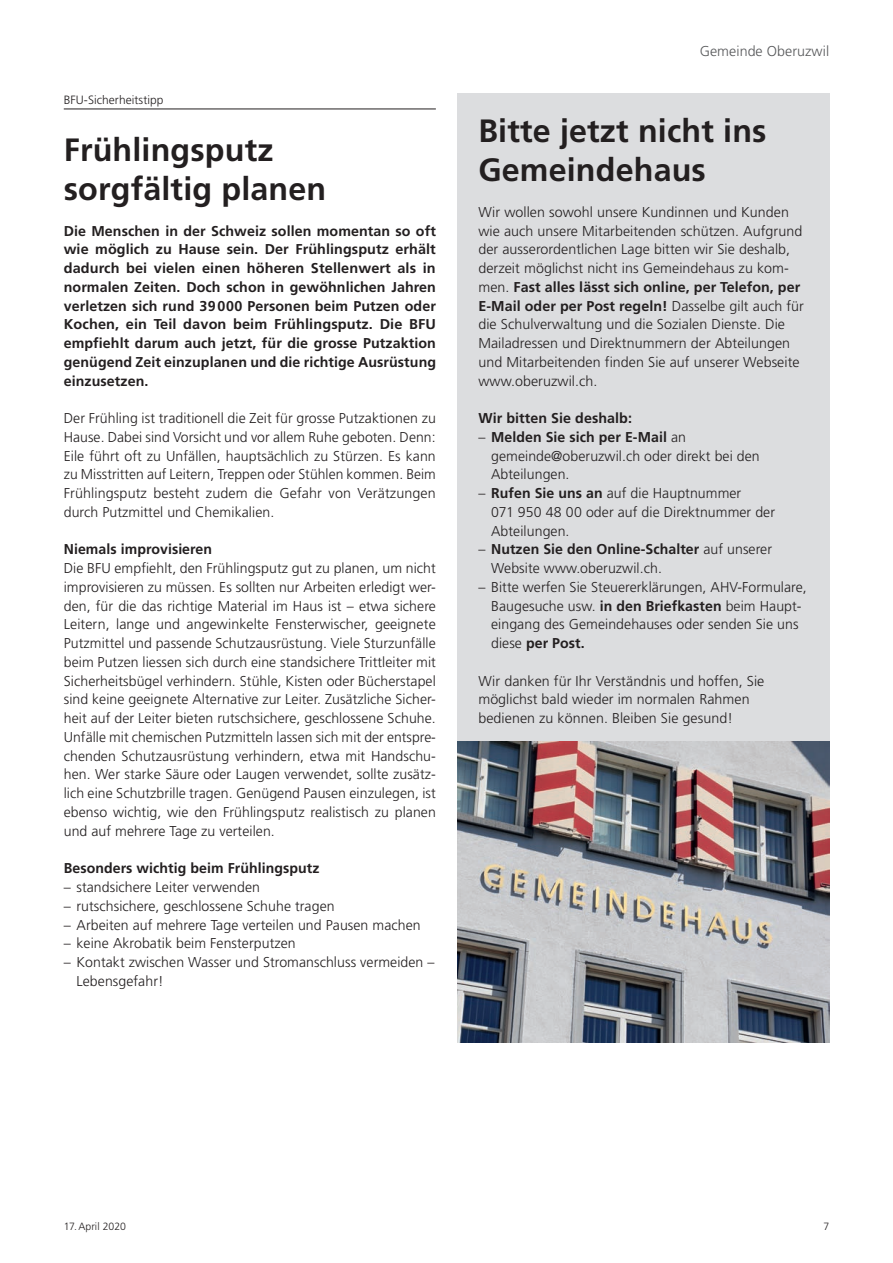
<style>
.page{position:relative;width:893px;height:1263px;background:#fff}
.page>*{position:absolute;margin:0;border:0;box-sizing:border-box;transform-origin:0 0}
.t1{font:700 32.25px/39px "Frutiger LT Std";letter-spacing:.005em;color:#231f20}
.t2{font:300 14.25px/18.8px "Frutiger LT Std";letter-spacing:.005em;color:#231f20}
.t3{font:700 14.25px/18.8px "Frutiger LT Std";letter-spacing:.005em;color:#231f20;text-align:justify}
.t4{font:300 14.25px "Frutiger LT Std";letter-spacing:.005em;color:#57585a}
.t5{font:300 12px "Frutiger LT Std";letter-spacing:.005em;color:#231f20}
.t6{font:300 10.5px "Frutiger LT Std";letter-spacing:.005em;color:#231f20}
.s1{font-weight:700}
</style>
<div class="page">
<hr style="left:64px;top:109px;width:372px;height:1px;background:#231f20">
<div style="left:457px;top:94px;width:372px;height:648px;background:#dcdddf"></div>
<img style="left:457px;top:742px;width:372px;height:300px">
<p class="t5" style="left:64px;top:93px;width:101px">BFU-Sicherheitstipp</p>
<h1 class="t1" style="left:64px;top:130px;width:264px">Frühlingsputz sorgfältig planen</h1>
<p class="t3" style="left:64px;top:221px;width:374px">Die Menschen in der Schweiz sollen momentan so oft wie möglich zu Hause sein. Der Frühlingsputz erhält dadurch bei vielen einen höheren Stellenwert als in normalen Zeiten. Doch schon in gewöhnlichen Jahren verletzen sich rund 39000 Personen beim Putzen oder Kochen, ein Teil davon beim Frühlingsputz. Die BFU empfiehlt darum auch jetzt, für die grosse Putzaktion genügend Zeit einzuplanen und die richtige Ausrüstung einzusetzen.</p>
<p class="t2" style="left:64px;top:409px;width:374px;text-align:justify">Der Frühling ist traditionell die Zeit für grosse Putzaktionen zu Hause. Dabei sind Vorsicht und vor allem Ruhe geboten. Denn:<br>Eile führt oft zu Unfällen, hauptsächlich zu Stürzen. Es kann zu Misstritten auf Leitern, Treppen oder Stühlen kommen. Beim Frühlingsputz besteht zudem die Gefahr von Verätzungen durch Putzmittel und Chemikalien.</p>
<p class="t3" style="left:64px;top:540px;width:150px">Niemals improvisieren</p>
<p class="t2" style="left:64px;top:559px;width:374px;text-align:justify">Die BFU empfiehlt, den Frühlingsputz gut zu planen, um nicht improvisieren zu müssen. Es sollten nur Arbeiten erledigt wer&shy;den, für die das richtige Material im Haus ist – etwa sichere Leitern, lange und angewinkelte Fensterwischer, geeignete Putzmittel und passende Schutzausrüstung. Viele Sturzunfälle beim Putzen liessen sich durch eine standsichere Trittleiter mit Sicherheitsbügel verhindern. Stühle, Kisten oder Bücherstapel sind keine geeignete Alternative zur Leiter. Zusätzliche Sicher&shy;heit auf der Leiter bieten rutschsichere, geschlossene Schuhe.<br>Unfälle mit chemischen Putzmitteln lassen sich mit der entspre&shy;chenden Schutzausrüstung verhindern, etwa mit Handschu&shy;hen. Wer starke Säure oder Laugen verwendet, sollte zusätz&shy;lich eine Schutzbrille tragen. Genügend Pausen einzulegen, ist ebenso wichtig, wie den Frühlingsputz realistisch zu planen und auf mehrere Tage zu verteilen.</p>
<p class="t3" style="left:64px;top:859px;width:257px">Besonders wichtig beim Frühlingsputz</p>
<p class="t2" style="left:64px;top:878px;width:198px">– standsichere Leiter verwenden</p>
<p class="t2" style="left:64px;top:897px;width:272px">– rutschsichere, geschlossene Schuhe tragen</p>
<p class="t2" style="left:64px;top:915px;width:358px">– Arbeiten auf mehrere Tage verteilen und Pausen machen</p>
<p class="t2" style="left:64px;top:934px;width:233px">– keine Akrobatik beim Fensterputzen</p>
<p class="t2" style="left:77px;top:953px;width:360px;text-indent:-13px">– Kontakt zwischen Wasser und Stromanschluss vermeiden –<br>Lebensgefahr!</p>
<p class="t4" style="left:700px;top:43px;width:131px">Gemeinde Oberuzwil</p>
<h1 class="t1" style="left:478px;top:111px;width:290px">Bitte jetzt nicht ins<br>Gemeindehaus</h1>
<p class="t2" style="left:478px;top:203px;width:327px">Wir wollen sowohl unsere Kundinnen und Kunden wie auch unsere Mitarbeitenden schützen. Aufgrund der ausserordentlichen Lage bitten wir Sie deshalb, derzeit möglichst nicht ins Gemeindehaus zu kom&shy;men. <span class="s1">Fast alles lässt sich online, per Telefon, per E-Mail oder per Post regeln!</span> Dasselbe gilt auch für die Schulverwaltung und die Sozialen Dienste. Die Mailadressen und Direktnummern der Abteilungen und Mitarbeitenden finden Sie auf unserer Webseite www.oberuzwil.ch.</p>
<p class="t3" style="left:478px;top:409px;width:155px">Wir bitten Sie deshalb:</p>
<p class="t2" style="left:491px;top:428px;width:270px;text-indent:-13px">– <span class="s1">Melden Sie sich per E-Mail</span> an gemeinde@oberuzwil.ch oder direkt bei den<br>Abteilungen.</p>
<p class="t2" style="left:491px;top:484px;width:285px;text-indent:-13px">– <span class="s1">Rufen Sie uns an</span> auf die Hauptnummer<br>071 950 48 00 oder auf die Direktnummer der<br>Abteilungen.</p>
<p class="t2" style="left:491px;top:540px;width:282px;text-indent:-13px">– <span class="s1">Nutzen Sie den Online-Schalter</span> auf unserer<br>Website www.oberuzwil.ch.</p>
<p class="t2" style="left:491px;top:578px;width:317px;text-indent:-13px">– Bitte werfen Sie Steuererklärungen, AHV-Formulare, Baugesuche usw. <span class="s1">in den Briefkasten</span> beim Haupt&shy;eingang des Gemeindehauses oder senden Sie uns diese <span class="s1">per Post.</span></p>
<p class="t2" style="left:478px;top:672px;width:287px">Wir danken für Ihr Verständnis und hoffen, Sie möglichst bald wieder im normalen Rahmen bedienen zu können. Bleiben Sie gesund!</p>
<p class="t6" style="left:64px;top:1220px;width:64px">17.April 2020</p>
<p class="t6" style="left:823px;top:1220px;width:7px">7</p>
</div>
